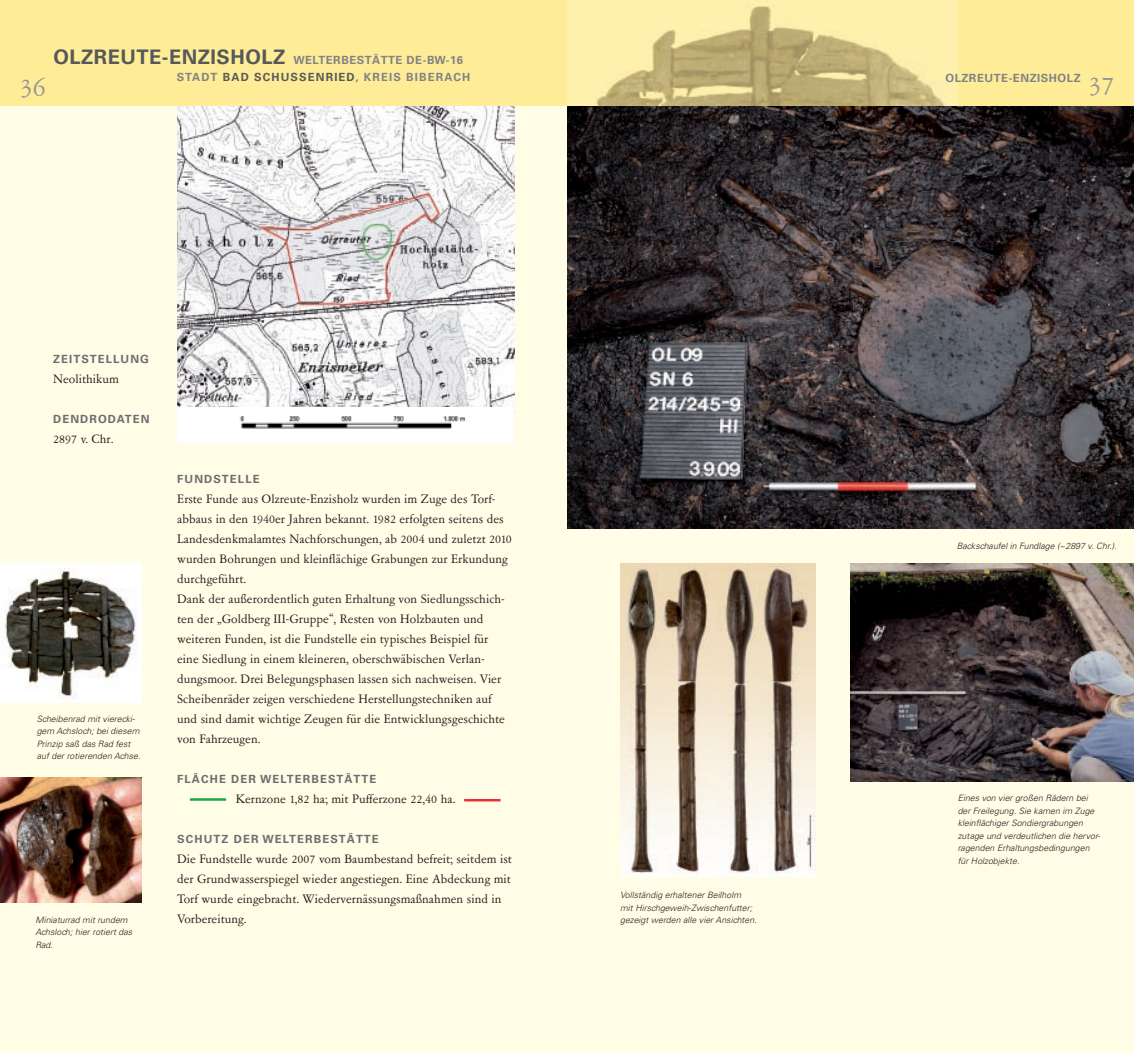
<style>
.page{position:relative;width:1134px;height:1053px;background:#fff}
.page>*{position:absolute;margin:0;border:0;box-sizing:border-box;transform-origin:0 0}
.t1{font:30px "Garamont Amst SB";color:#939598}
.t2{font:13.75px/20px "Garamont Amst SB";letter-spacing:.005em;color:#231f20}
.t3{font:700 11.25px "Univers";letter-spacing:.1em;color:#6c6d70}
.t4{font:700 11.25px/17.5px "Univers";letter-spacing:.1em;color:#808285}
.t5{font:700 11.25px "Univers";letter-spacing:.05em;color:#808285}
.t6{font:italic 300 8.75px/12.5px "Univers";letter-spacing:.005em;color:#231f20}
.s1{font-size:20px;color:#57585a}
.s2{color:#57585a}
</style>
<div class="page">
<div style="left:0;top:106px;width:1134px;height:946px;background:#fffde5"></div>
<div style="left:0;top:0;width:1134px;height:106px;background:#ffec96"></div>
<img style="left:177px;top:106px;width:337px;height:302px">
<hr style="left:190px;top:798px;width:36px;height:2px;background:#1aa64a">
<hr style="left:464px;top:798px;width:36px;height:3px;background:#ee2c3b">
<div style="left:177px;top:408px;width:337px;height:35px;background:#fff"></div>
<img style="left:239px;top:416px;width:227px;height:13px">
<img style="left:620px;top:563px;width:195px;height:313px">
<img style="left:0;top:777px;width:142px;height:125px">
<div style="left:0;top:563px;width:142px;height:139px;background:#fff"></div>
<img style="left:4px;top:568px;width:134px;height:131px">
<img style="left:850px;top:563px;width:284px;height:218px">
<img style="left:567px;top:0;width:390px;height:106px">
<img style="left:567px;top:106px;width:567px;height:423px">
<p class="t4" style="left:177px;top:51px;width:295px;text-indent:-123px"><span class="s1">OLZREUTE-ENZISHOLZ</span> WELTERBESTÄTTE DE-BW-16<br>STADT <span class="s2">BAD SCHUSSENRIED</span>, KREIS BIBERACH</p>
<p class="t5" style="left:945px;top:71px;width:137px">OLZREUTE-ENZISHOLZ</p>
<h1 class="t1" style="left:20px;top:72px;width:28px">36</h1>
<h1 class="t1" style="left:1088px;top:70px;width:28px">37</h1>
<p class="t3" style="left:53px;top:352px;width:97px">ZEITSTELLUNG</p>
<p class="t2" style="left:53px;top:369px;width:67px">Neolithikum</p>
<p class="t3" style="left:53px;top:412px;width:98px">DENDRODATEN</p>
<p class="t2" style="left:53px;top:429px;width:62px">2897 v. Chr.</p>
<p class="t6" style="left:37px;top:712px;width:105px">Scheibenrad mit vierecki&shy;gem Achsloch; bei diesem<br>Prinzip saß das Rad fest auf der rotierenden Achse.</p>
<p class="t3" style="left:177px;top:472px;width:84px">FUNDSTELLE</p>
<p class="t2" style="left:177px;top:489px;width:336px">Erste Funde aus Olzreute-Enzisholz wurden im Zuge des Torf&shy;abbaus in den 1940er Jahren bekannt. 1982 erfolgten seitens des Landesdenkmalamtes Nachforschungen, ab 2004 und zuletzt 2010 wurden Bohrungen und kleinflächige Grabungen zur Erkundung durchgeführt.<br>Dank der außerordentlich guten Erhaltung von Siedlungsschich&shy;ten der „Goldberg III-Gruppe“, Resten von Holzbauten und weiteren Funden, ist die Fundstelle ein typisches Beispiel für eine Siedlung in einem kleineren, oberschwäbischen Verlan&shy;dungsmoor. Drei Belegungsphasen lassen sich nachweisen. Vier Scheibenräder zeigen verschiedene Herstellungstechniken auf und sind damit wichtige Zeugen für die Entwicklungsgeschichte von Fahrzeugen.</p>
<p class="t3" style="left:177px;top:772px;width:201px">FLÄCHE DER WELTERBESTÄTTE</p>
<p class="t2" style="left:236px;top:789px;width:221px">Kernzone 1,82 ha; mit Pufferzone 22,40 ha.</p>
<p class="t3" style="left:177px;top:832px;width:203px">SCHUTZ DER WELTERBESTÄTTE</p>
<p class="t2" style="left:177px;top:849px;width:336px;text-align:justify">Die Fundstelle wurde 2007 vom Baumbestand befreit; seitdem ist der Grundwasserspiegel wieder angestiegen. Eine Abdeckung mit Torf wurde eingebracht. Wiedervernässungsmaßnahmen sind in</p>
<p class="t6" style="left:35px;top:913px;width:94px">Miniaturrad mit rundem</p>
<p class="t2" style="left:177px;top:909px;width:71px">Vorbereitung.</p>
<p class="t6" style="left:35px;top:925px;width:98px">Achsloch; hier rotiert das<br>Rad.</p>
<p class="t6" style="left:620px;top:888px;width:138px">Vollständig erhaltener Beilholm<br>mit Hirschgeweih-Zwischenfutter; gezeigt werden alle vier Ansichten.</p>
<p class="t6" style="left:957px;top:539px;width:161px">Backschaufel in Fundlage (~2897 v. Chr.).</p>
<p class="t6" style="left:958px;top:792px;width:144px">Eines von vier großen Rädern bei der Freilegung. Sie kamen im Zuge kleinflächiger Sondiergrabungen zutage und verdeutlichen die hervor&shy;ragenden Erhaltungsbedingungen für Holzobjekte.</p>
</div>
